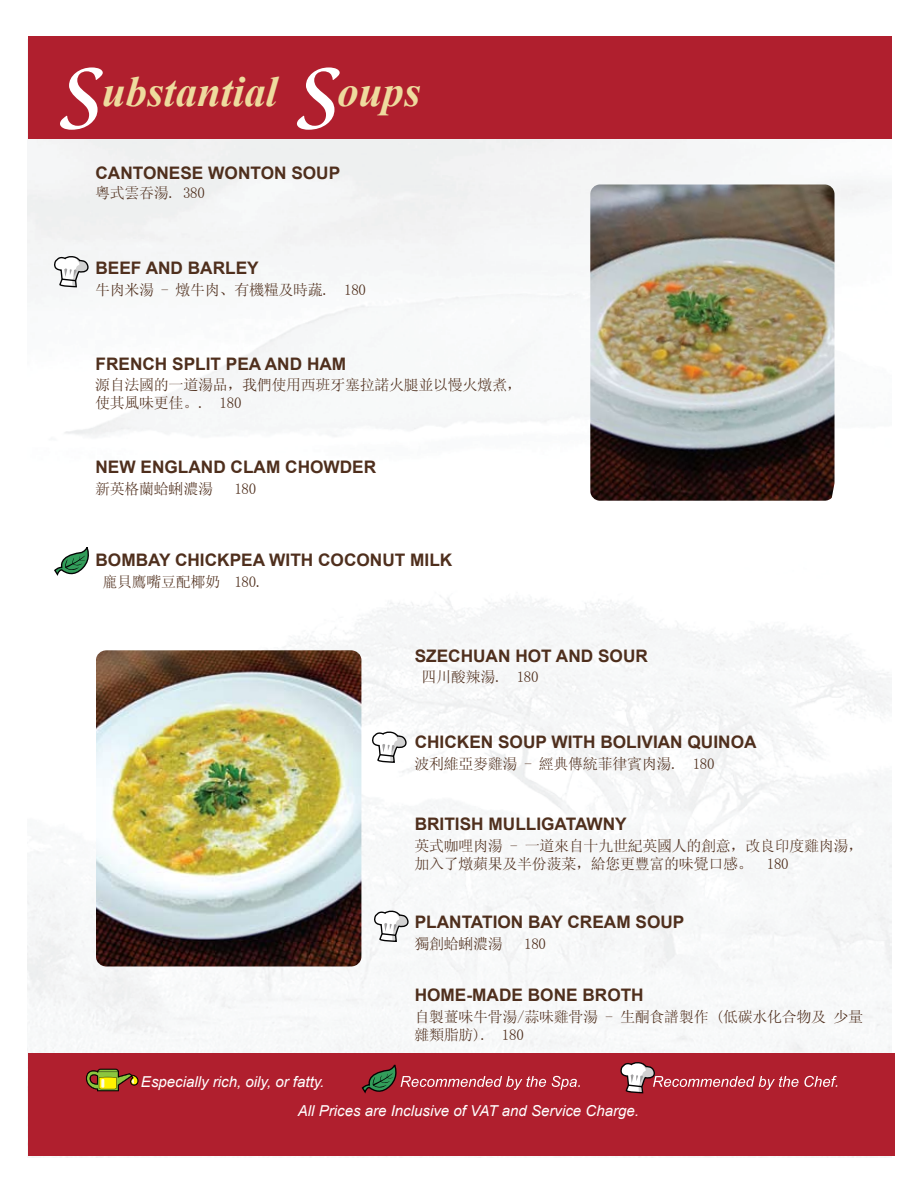
<style>
.page{position:relative;width:918px;height:1188px;background:#fff}
.page>*{position:absolute;margin:0;border:0;box-sizing:border-box;transform-origin:0 0}
.t1{font:96px "Cataneo BT";color:#fff}
.t2{font:italic 700 42.75px "Times New Roman";color:#eedb9e}
.t3{font:700 17.25px "Arial";color:#4f2f1d}
.t4{font:15px/18px "Sim Sun";letter-spacing:-.02em;color:#4f2f1d}
.t5{font:italic 15px "Arial";color:#fff}
</style>
<div class="page">
<img style="left:28px;top:138px;width:864px;height:1019px">
<div style="left:28px;top:36px;width:864px;height:102px;background:#b01f2e"></div>
<div style="left:28px;top:1053px;width:866px;height:103px;background:#b01f2e"></div>
<svg style="left:620px;top:1062px;width:217px;height:32px"></svg>
<svg style="left:552px;top:1076px;width:28px;height:14px"></svg>
<svg style="left:361px;top:1064px;width:185px;height:30px"></svg>
<svg style="left:86px;top:1069px;width:53px;height:22px"></svg>
<img style="left:590px;top:184px;width:245px;height:317px">
<img style="left:96px;top:650px;width:265px;height:317px">
<svg style="left:53px;top:255px;width:38px;height:58px"></svg>
<svg style="left:373px;top:909px;width:38px;height:59px"></svg>
<svg style="left:371px;top:730px;width:38px;height:59px"></svg>
<svg style="left:54px;top:547px;width:38px;height:32px"></svg>
<h1 class="t1" style="left:60px;top:39px;width:47px">S</h1>
<h1 class="t1" style="left:297px;top:39px;width:47px">S</h1>
<h2 class="t2" style="left:102px;top:62px;width:177px">ubstantial</h2>
<h2 class="t2" style="left:337px;top:62px;width:85px">oups</h2>
<p class="t3" style="left:96px;top:162px;width:246px">CANTONESE WONTON SOUP</p>
<p class="t4" style="left:95px;top:184px;width:111px">粵式雲吞湯. 380</p>
<p class="t3" style="left:96px;top:257px;width:165px">BEEF AND BARLEY</p>
<p class="t4" style="left:95px;top:281px;width:272px">牛肉米湯 - 燉牛肉、有機糧及時蔬. 180</p>
<p class="t3" style="left:96px;top:352px;width:252px">FRENCH SPLIT PEA AND HAM</p>
<p class="t4" style="left:95px;top:376px;width:428px">源自法國的一道湯品，我們使用西班牙塞拉諾火腿並以慢火燉煮，使其風味更佳。. 180</p>
<p class="t3" style="left:96px;top:456px;width:282px">NEW ENGLAND CLAM CHOWDER</p>
<p class="t4" style="left:95px;top:479px;width:119px">新英格蘭蛤蜊濃湯</p>
<p class="t4" style="left:234px;top:479px;width:23px">180</p>
<p class="t3" style="left:96px;top:549px;width:358px">BOMBAY CHICKPEA WITH COCONUT MILK</p>
<p class="t4" style="left:102px;top:572px;width:163px">龐貝鷹嘴豆配椰奶 180.</p>
<p class="t5" style="left:141px;top:1072px;width:185px">Especially rich, oily, or fatty.</p>
<p class="t3" style="left:415px;top:644px;width:235px">SZECHUAN HOT AND SOUR</p>
<p class="t4" style="left:422px;top:668px;width:118px">四川酸辣湯. 180</p>
<p class="t3" style="left:415px;top:731px;width:343px">CHICKEN SOUP WITH BOLIVIAN QUINOA</p>
<p class="t4" style="left:414px;top:754px;width:302px">波利維亞麥雞湯 - 經典傳統菲律賓肉湯. 180</p>
<p class="t3" style="left:415px;top:813px;width:214px">BRITISH MULLIGATAWNY</p>
<p class="t4" style="left:414px;top:837px;width:450px">英式咖哩肉湯 - 一道來自十九世紀英國人的創意，改良印度雞肉湯，加入了燉蘋果及半份菠菜，給您更豐富的味覺口感。 180</p>
<p class="t3" style="left:415px;top:911px;width:271px">PLANTATION BAY CREAM SOUP</p>
<p class="t4" style="left:414px;top:934px;width:90px">獨創蛤蜊濃湯</p>
<p class="t4" style="left:524px;top:934px;width:23px">180</p>
<p class="t3" style="left:415px;top:983px;width:231px">HOME-MADE BONE BROTH</p>
<p class="t4" style="left:414px;top:1007px;width:450px">自製薑味牛骨湯/蒜味雞骨湯 - 生酮食譜製作 (低碳水化合物及 少量雜類脂肪). 180</p>
<p class="t5" style="left:298px;top:1101px;width:343px">All Prices are Inclusive of VAT and Service Charge.</p>
</div>
